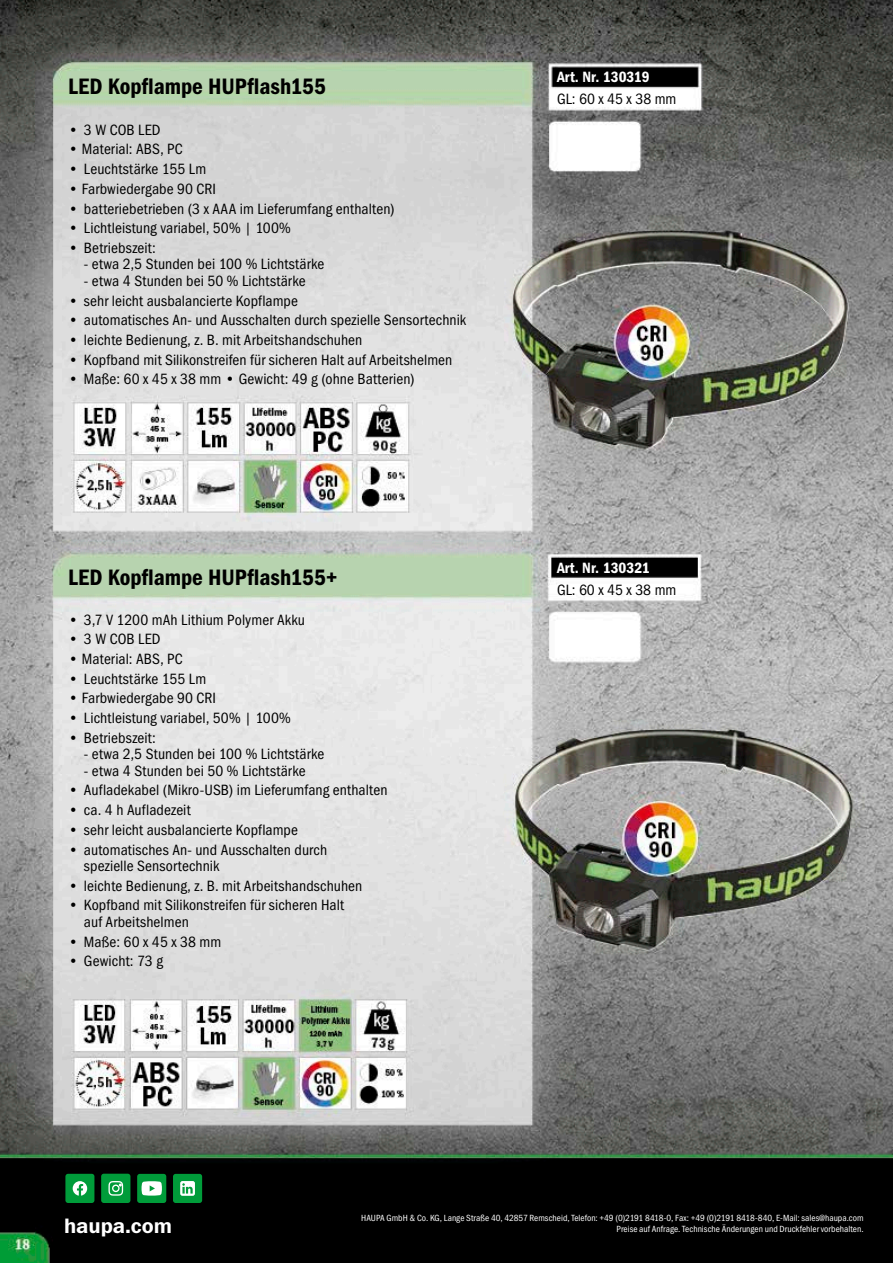
<style>
.page{position:relative;width:893px;height:1263px;background:#fff}
.page>*{position:absolute;margin:0;border:0;box-sizing:border-box;transform-origin:0 0}
.t1{font:22.5px "Franklin Gothic Demi Cond ITC";color:#000}
.t2{font:21px "Franklin Gothic Demi ITC";color:#fff}
.t3{font:15px/16.5px "Franklin Gothic Book Cond ITC";letter-spacing:.005em;color:#000}
.t4{font:15px "Franklin Gothic Demi Cond ITC";color:#fff}
.t5{font:9px/10.9px "Franklin Gothic Book Cond ITC";letter-spacing:.005em;color:#fff;text-align:right}
</style>
<div class="page">
<img style="left:0;top:0;width:893px;height:1263px">
<div style="left:65px;top:1174px;width:29px;height:29px;background:#009c3a;border-radius:3px"></div>
<svg style="left:73px;top:1181px;width:14px;height:14px"></svg>
<div style="left:101px;top:1174px;width:29px;height:29px;background:#009c3a;border-radius:3px"></div>
<svg style="left:108px;top:1181px;width:15px;height:15px"></svg>
<div style="left:137px;top:1174px;width:29px;height:29px;background:#009c3a;border-radius:3px"></div>
<svg style="left:142px;top:1181px;width:20px;height:14px"></svg>
<div style="left:173px;top:1174px;width:29px;height:29px;background:#009c3a;border-radius:3px"></div>
<svg style="left:180px;top:1181px;width:15px;height:15px"></svg>
<h1 class="t1" style="left:68px;top:73px;width:259px">LED Kopflampe HUPflash155</h1>
<p class="t3" style="left:68px;top:121px;width:94px">• 3 W COB LED</p>
<p class="t3" style="left:68px;top:141px;width:116px">• Material: ABS, PC</p>
<p class="t3" style="left:68px;top:161px;width:140px">• Leuchtstärke 155 Lm</p>
<p class="t3" style="left:68px;top:181px;width:149px">• Farbwiedergabe 90 CRI</p>
<p class="t3" style="left:68px;top:200px;width:328px">• batteriebetrieben (3 x AAA im Lieferumfang enthalten)</p>
<p class="t3" style="left:68px;top:220px;width:224px">• Lichtleistung variabel, 50% | 100%</p>
<p class="t3" style="left:68px;top:240px;width:89px">• Betriebszeit:</p>
<p class="t3" style="left:84px;top:256px;width:242px">- etwa 2,5 Stunden bei 100 % Lichtstärke</p>
<p class="t3" style="left:84px;top:273px;width:223px">- etwa 4 Stunden bei 50 % Lichtstärke</p>
<p class="t3" style="left:68px;top:292px;width:232px">• sehr leicht ausbalancierte Kopflampe</p>
<p class="t3" style="left:68px;top:312px;width:400px">• automatisches An- und Ausschalten durch spezielle Sensortechnik</p>
<p class="t3" style="left:68px;top:332px;width:296px">• leichte Bedienung, z. B. mit Arbeitshandschuhen</p>
<p class="t3" style="left:68px;top:351px;width:386px">• Kopfband mit Silikonstreifen für sicheren Halt auf Arbeitshelmen</p>
<p class="t3" style="left:68px;top:371px;width:348px">• Maße: 60 x 45 x 38 mm • Gewicht: 49 g (ohne Batterien)</p>
<h1 class="t1" style="left:68px;top:564px;width:271px">LED Kopflampe HUPflash155+</h1>
<p class="t3" style="left:68px;top:611px;width:239px">• 3,7 V 1200 mAh Lithium Polymer Akku</p>
<p class="t3" style="left:68px;top:631px;width:94px">• 3 W COB LED</p>
<p class="t3" style="left:68px;top:651px;width:116px">• Material: ABS, PC</p>
<p class="t3" style="left:68px;top:670px;width:140px">• Leuchtstärke 155 Lm</p>
<p class="t3" style="left:68px;top:690px;width:149px">• Farbwiedergabe 90 CRI</p>
<p class="t3" style="left:68px;top:710px;width:224px">• Lichtleistung variabel, 50% | 100%</p>
<p class="t3" style="left:68px;top:729px;width:89px">• Betriebszeit:</p>
<p class="t3" style="left:84px;top:746px;width:242px">- etwa 2,5 Stunden bei 100 % Lichtstärke</p>
<p class="t3" style="left:84px;top:762px;width:223px">- etwa 4 Stunden bei 50 % Lichtstärke</p>
<p class="t3" style="left:68px;top:782px;width:321px">• Aufladekabel (Mikro-USB) im Lieferumfang enthalten</p>
<p class="t3" style="left:68px;top:802px;width:124px">• ca. 4 h Aufladezeit</p>
<p class="t3" style="left:68px;top:822px;width:232px">• sehr leicht ausbalancierte Kopflampe</p>
<p class="t3" style="left:84px;top:841px;width:245px;text-indent:-16px">• automatisches An- und Ausschalten durch spezielle Sensortechnik</p>
<p class="t3" style="left:68px;top:877px;width:296px">• leichte Bedienung, z. B. mit Arbeitshandschuhen</p>
<p class="t3" style="left:84px;top:897px;width:262px;text-indent:-16px">• Kopfband mit Silikonstreifen für sicheren Halt auf Arbeitshelmen</p>
<p class="t3" style="left:68px;top:933px;width:155px">• Maße: 60 x 45 x 38 mm</p>
<p class="t3" style="left:68px;top:953px;width:96px">• Gewicht: 73 g</p>
<p class="t4" style="left:557px;top:68px;width:94px">Art. Nr. 130319</p>
<p class="t3" style="left:557px;top:90px;width:121px">GL: 60 x 45 x 38 mm</p>
<p class="t4" style="left:557px;top:559px;width:94px">Art. Nr. 130321</p>
<p class="t3" style="left:557px;top:581px;width:121px">GL: 60 x 45 x 38 mm</p>
<h2 class="t2" style="left:64px;top:1213px;width:110px">haupa.com</h2>
<p class="t5" style="left:361px;top:1212px;width:504px">HAUPA GmbH &amp; Co. KG, Lange Straße 40, 42857 Remscheid, Telefon: +49 (0)2191 8418-0, Fax: +49 (0)2191 8418-840, E-Mail: sales@haupa.com<br>Preise auf Anfrage. Technische Änderungen und Druckfehler vorbehalten.</p>
</div>
